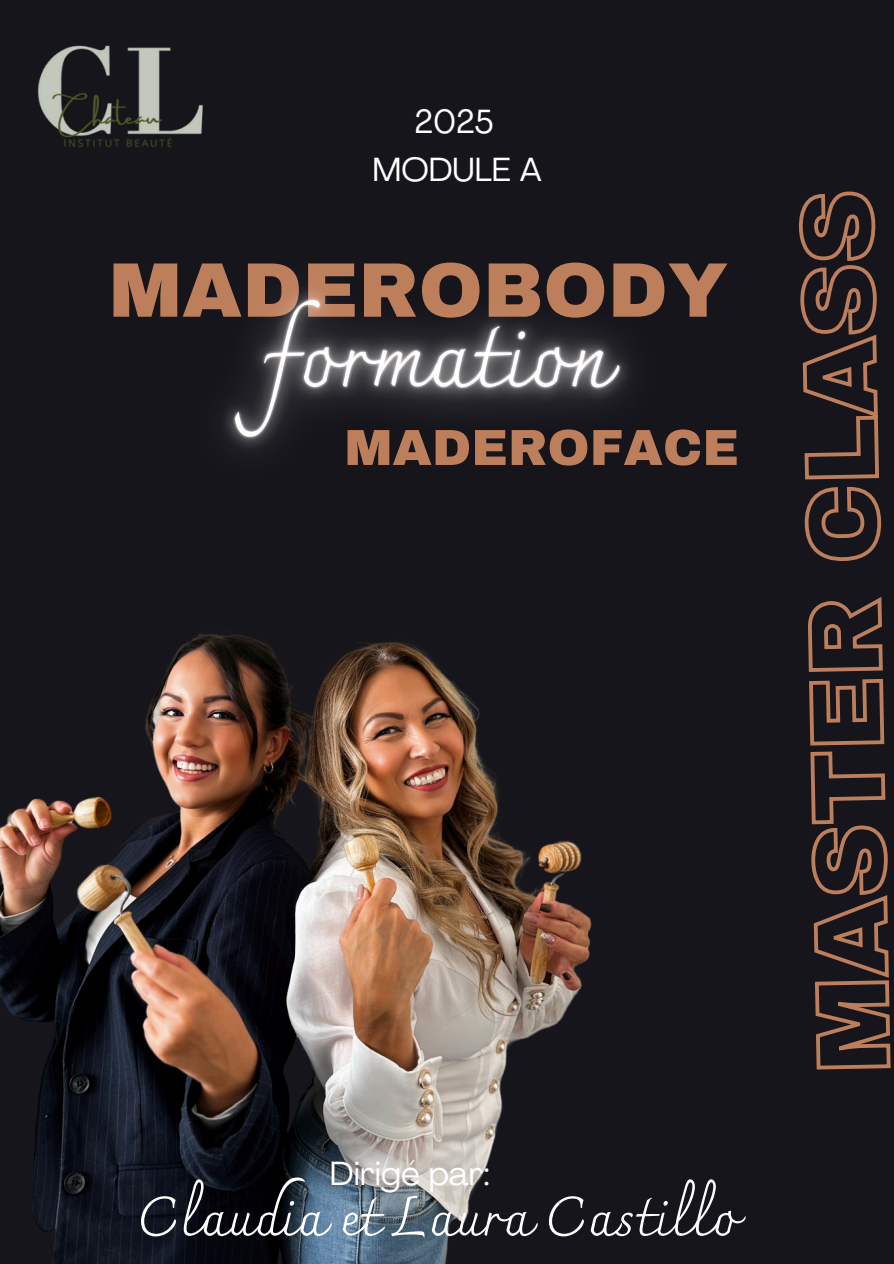
<style>
.page{position:relative;width:894px;height:1264px;background:#fff}
.page>*{position:absolute;margin:0;border:0;box-sizing:border-box;transform-origin:0 0}
.t1{font:900 77.4px "Archivo";color:#bd7e5b}
.t2{font:54.75px "Charmonman";color:#fff}
.t3{font:900 50.7px "Archivo";color:#bd7e5b}
.t4{font:33px "Agrandir";color:#fff}
</style>
<div class="page">
<div style="left:0;top:0;width:893px;height:1263px;background:#15151b"></div>
<img style="left:37px;top:45px;width:166px;height:102px">
<img style="left:0;top:633px;width:592px;height:630px">
<svg style="left:798px;top:191px;width:93px;height:879px"></svg>
<img style="left:222px;top:288px;width:409px;height:163px">
<p class="t4" style="left:414px;top:108px;width:81px">2025</p>
<p class="t4" style="left:372px;top:156px;width:171px">MODULE A</p>
<h6 class="t1" style="left:109px;top:249px;width:620px">MADEROBODY</h6>
<p class="t3" style="left:344px;top:420px;width:396px">MADEROFACE</p>
<h3 class="t4" style="left:330px;top:1160px;width:161px">Dirigé par:</h3>
<h4 class="t2" style="left:137px;top:1184px;width:601px">Claudia et Laura Castillo</h4>
</div>
